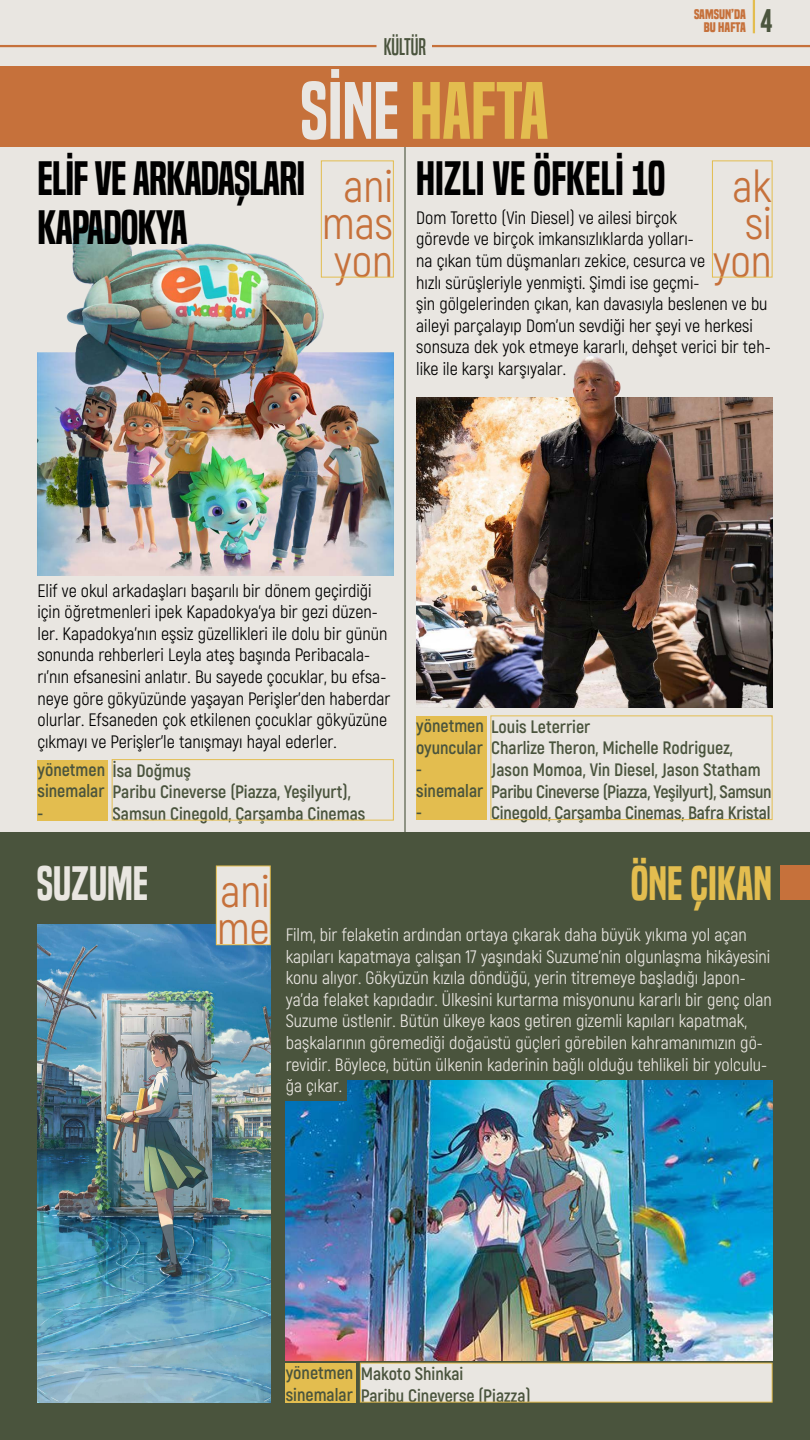
<style>
.page{position:relative;width:810px;height:1440px;background:#e9e6e1}
.page>*{position:absolute;margin:0;border:0;box-sizing:border-box;transform-origin:0 0}
.t1{font:75px "Built Titling Sb";color:#e3bd4f}
.t2{font:45px/48.8px "Built Titling Sb";letter-spacing:-.02em;color:#000}
.t3{font:45px/37.5px "Akrobat";color:#c6713b;text-align:right}
.t4{font:45px "Built Titling Sb";color:#000}
.t5{font:45px "Built Titling Sb";color:#e3bd4f}
.t6{font:45px "Built Titling Sb";color:#e9e6e1}
.t7{font:30.53px "Built Titling Sb";color:#4b553e}
.t8{font:22.5px "Built Titling Rg";color:#4a543d}
.t9{font:18px/21.6px "Akrobat";color:#000}
.t10{font:18px/21.6px "Akrobat";color:#e9e6e1}
.t11{font:700 18px/21.4px "Akrobat";color:#4a543d}
.t12{font:700 12.98px/13.5px "Built Titling Rg";color:#c6713b;text-align:right}
.s1{color:#e9e6e2}
</style>
<div class="page">
<hr style="left:753px;top:0;width:2px;height:33px;background:#e3bd4f">
<hr style="left:404px;top:135px;width:2px;height:1267px;background:#4a543d">
<div style="left:0;top:66px;width:810px;height:81px;background:#c6713b"></div>
<hr style="left:432px;top:45px;width:378px;height:2px;background:#c6713b">
<hr style="left:0;top:45px;width:376px;height:2px;background:#c6713b">
<img style="left:416px;top:398px;width:356px;height:310px">
<div style="left:712px;top:160px;width:60px;height:118px;border:1px solid #e3bd4f"></div>
<div style="left:416px;top:716px;width:70px;height:104px;background:#e3bd4f"></div>
<div style="left:490px;top:716px;width:282px;height:104px;border:1px solid #e3bd4f"></div>
<img style="left:510px;top:354px;width:169px;height:354px">
<img style="left:38px;top:224px;width:356px;height:352px">
<div style="left:321px;top:160px;width:73px;height:118px;border:1px solid #e3bd4f"></div>
<div style="left:38px;top:760px;width:70px;height:60px;background:#e3bd4f"></div>
<div style="left:112px;top:759px;width:282px;height:61px;border:1px solid #e3bd4f"></div>
<div style="left:0;top:832px;width:810px;height:608px;background:#4a543d"></div>
<div style="left:781px;top:866px;width:29px;height:34px;background:#c6713b"></div>
<img style="left:38px;top:925px;width:233px;height:477px">
<div style="left:216px;top:866px;width:54px;height:79px;background:#e9e6e1"></div>
<div style="left:216px;top:866px;width:55px;height:79px;border:1px solid #e3bd4f"></div>
<div style="left:286px;top:1363px;width:70px;height:39px;background:#e3bd4f"></div>
<div style="left:360px;top:1363px;width:412px;height:39px;background:#e9e6e1"></div>
<div style="left:360px;top:1363px;width:412px;height:39px;border:1px solid #e3bd4f"></div>
<img style="left:286px;top:1101px;width:61px;height:259px">
<img style="left:347px;top:1080px;width:425px;height:280px">
<p class="t8" style="left:384px;top:33px;width:44px">kültür</p>
<h1 class="t1" style="left:300px;top:67px;width:250px"><span class="s1">SİNE</span> HAFTA</h1>
<p class="t12" style="left:694px;top:7px;width:53px">SAMSUN’DA<br>BU HAFTA</p>
<h3 class="t7" style="left:761px;top:3px;width:13px">4</h3>
<h2 class="t2" style="left:38px;top:154px;width:269px">ELİF VE ARKADAŞLARI<br>KAPADOKYA</h2>
<h2 class="t3" style="left:322px;top:167px;width:72px;text-align:center">ani mas yon</h2>
<h2 class="t4" style="left:416px;top:151px;width:251px">HIZLI VE ÖFKELİ 10</h2>
<h2 class="t3" style="left:713px;top:167px;width:60px">ak si yon</h2>
<p class="t9" style="left:416px;top:207px;width:356px">Dom Toretto (Vin Diesel) ve ailesi birçok<br>görevde ve birçok imkansızlıklarda yolları-<br>na çıkan tüm düşmanları zekice, cesurca ve<br>hızlı sürüşleriyle yenmişti. Şimdi ise geçmi-<br>şin gölgelerinden çıkan, kan davasıyla beslenen ve bu aileyi parçalayıp Dom’un sevdiği her şeyi ve herkesi sonsuza dek yok etmeye kararlı, dehşet verici bir teh&shy;like ile karşı karşıyalar.</p>
<p class="t9" style="left:38px;top:580px;width:355px">Elif ve okul arkadaşları başarılı bir dönem geçirdiği için öğretmenleri ipek Kapadokya’ya bir gezi düzen&shy;ler. Kapadokya’nın eşsiz güzellikleri ile dolu bir günün sonunda rehberleri Leyla ateş başında Peribacala&shy;rı’nın efsanesini anlatır. Bu sayede çocuklar, bu efsa&shy;neye göre gökyüzünde yaşayan Perişler’den haberdar olurlar. Efsaneden çok etkilenen çocuklar gökyüzüne çıkmayı ve Perişler’le tanışmayı hayal ederler.</p>
<p class="t11" style="left:38px;top:760px;width:315px">yönetmen İsa Doğmuş<br>sinemalar Paribu Cineverse (Piazza, Yeşilyurt), -</p>
<p class="t11" style="left:113px;top:803px;width:254px">Samsun Cinegold, Çarşamba Cinemas</p>
<p class="t11" style="left:416px;top:716px;width:357px">yönetmen Louis Leterrier<br>oyuncular<br>-<br>sinemalar Paribu Cineverse (Piazza, Yeşilyurt), Samsun -</p>
<p class="t11" style="left:491px;top:737px;width:271px;line-height:21.6px">Charlize Theron, Michelle Rodriguez,<br>Jason Momoa, Vin Diesel, Jason Statham</p>
<p class="t11" style="left:491px;top:802px;width:281px">Cinegold, Çarşamba Cinemas, Bafra Kristal</p>
<h2 class="t6" style="left:37px;top:857px;width:113px">SUZUME</h2>
<h2 class="t5" style="left:631px;top:857px;width:142px">ÖNE ÇIKAN</h2>
<p class="t10" style="left:286px;top:924px;width:488px">Film, bir felaketin ardından ortaya çıkarak daha büyük yıkıma yol açan kapıları kapatmaya çalışan 17 yaşındaki Suzume’nin olgunlaşma hikâyesini konu alıyor. Gökyüzün kızıla döndüğü, yerin titremeye başladığı Japon&shy;ya’da felaket kapıdadır. Ülkesini kurtarma misyonunu kararlı bir genç olan Suzume üstlenir. Bütün ülkeye kaos getiren gizemli kapıları kapatmak, başkalarının göremediği doğaüstü güçleri görebilen kahramanımızın gö&shy;revidir. Böylece, bütün ülkenin kaderinin bağlı olduğu tehlikeli bir yolculu&shy;ğa çıkar.</p>
<h2 class="t3" style="left:217px;top:872px;width:54px;text-align:left">ani me</h2>
<p class="t11" style="left:286px;top:1363px;width:247px;line-height:21.6px">yönetmen Makoto Shinkai sinemalar Paribu Cineverse (Piazza)</p>
</div>
